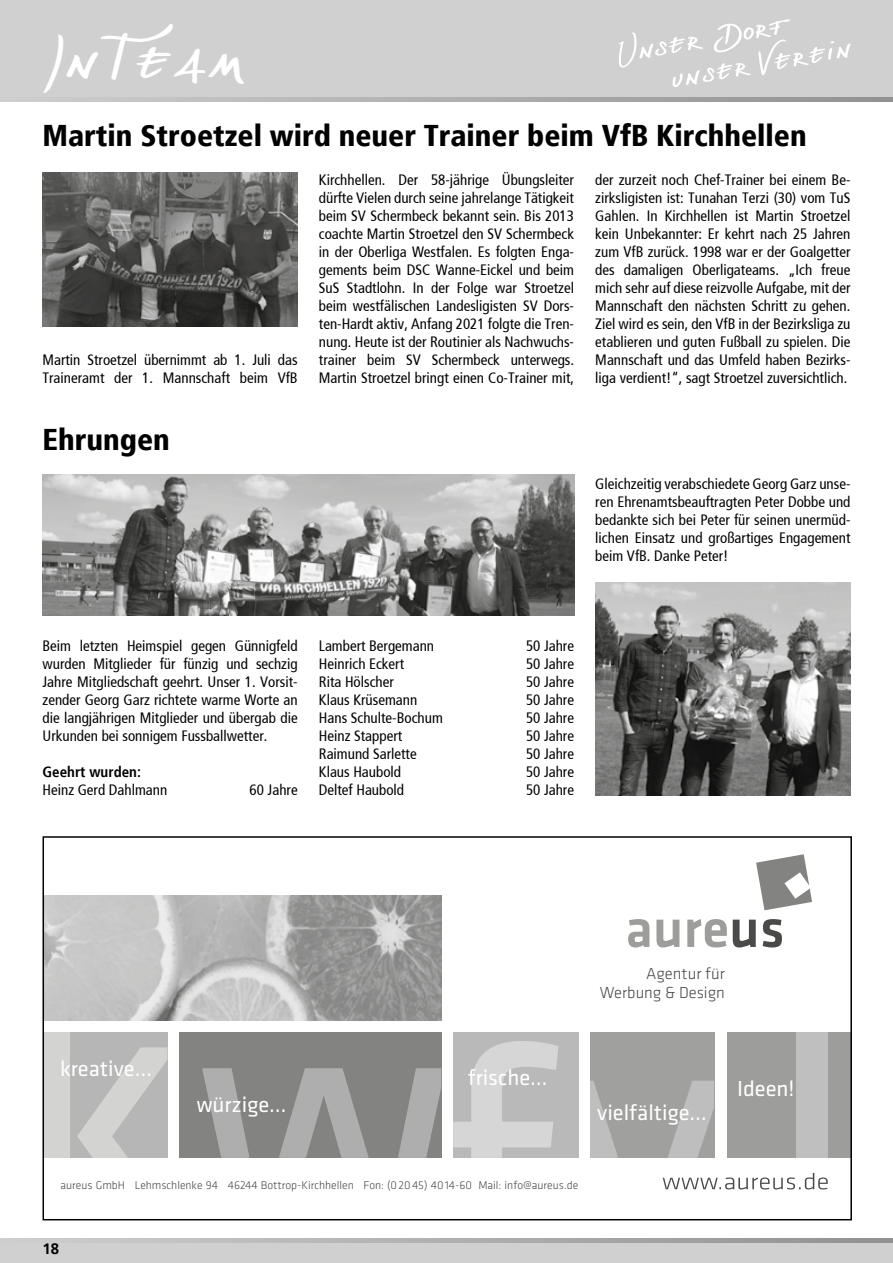
<style>
.page{position:relative;width:893px;height:1263px;background:#fff}
.page>*{position:absolute;margin:0;border:0;box-sizing:border-box;transform-origin:0 0}
.t1{font:45px "Denishandwritting";color:#fff}
.Headline{font:900 condensed 30px "Frutiger";color:#000}
.t2{font:22.5px "Klavika";color:#fff}
.t3{font:300 16.65px/19px "Klavika";color:#4a4a49;text-align:right}
.Fließtext{font:condensed 15px/18px "Frutiger";color:#000;text-align:justify}
.Fließtext-2{font:700 condensed 15px "Frutiger";color:#000}
.t4{font:700 15px "Frutiger 65";color:#000}
.t5{font:300 11.7px "Klavika";color:#4a4a49}
</style>
<div class="page">
<div style="left:0;top:1238px;width:893px;height:25px;background:#d0d0d0"></div>
<div style="left:0;top:0;width:893px;height:102px;background:#d0d0d0"></div>
<svg style="left:133px;top:1238px;width:760px;height:4px;background:#ababab"></svg>
<svg style="left:133px;top:98px;width:760px;height:4px;background:#ababab"></svg>
<svg style="left:619px;top:19px;width:231px;height:68px"></svg>
<svg style="left:663px;top:1173px;width:165px;height:16px"></svg>
<div style="left:590px;top:1033px;width:124px;height:125px;background:#a0a09f"></div>
<svg style="left:590px;top:1081px;width:124px;height:77px"></svg>
<img style="left:46px;top:896px;width:395px;height:125px">
<div style="left:727px;top:1033px;width:124px;height:125px;background:#9d9d9c"></div>
<div style="left:796px;top:1033px;width:32px;height:125px;background:#bfbfbf"></div>
<div style="left:453px;top:1033px;width:125px;height:125px;background:#b9b9b9"></div>
<svg style="left:453px;top:1041px;width:105px;height:117px"></svg>
<div style="left:43px;top:1033px;width:124px;height:125px;background:#b7b6b6"></div>
<div style="left:43px;top:1033px;width:26px;height:125px;background:#d3d3d2"></div>
<svg style="left:77px;top:1047px;width:90px;height:111px"></svg>
<div style="left:179px;top:1033px;width:262px;height:125px;background:#838382"></div>
<svg style="left:202px;top:1068px;width:239px;height:90px"></svg>
<svg style="left:756px;top:854px;width:56px;height:56px"></svg>
<svg style="left:628px;top:919px;width:21px;height:28px"></svg>
<svg style="left:656px;top:920px;width:23px;height:27px"></svg>
<svg style="left:687px;top:919px;width:40px;height:28px"></svg>
<svg style="left:733px;top:920px;width:23px;height:27px"></svg>
<svg style="left:763px;top:919px;width:19px;height:28px"></svg>
<div style="left:43px;top:836px;width:809px;height:384px;border:2px solid #000"></div>
<img style="left:43px;top:173px;width:255px;height:153px">
<img style="left:43px;top:475px;width:531px;height:140px">
<img style="left:595px;top:583px;width:255px;height:212px">
<p class="t1" style="left:43px;top:36px;width:205px">)nTeam</p>
<p class="Headline" style="left:43px;top:122px;width:766px">Martin Stroetzel wird neuer Trainer beim VfB Kirchhellen</p>
<p class="Fließtext" style="left:43px;top:352px;width:257px">Martin Stroetzel übernimmt ab 1. Juli das<br>Traineramt der 1. Mannschaft beim VfB</p>
<p class="Headline" style="left:43px;top:426px;width:129px">Ehrungen</p>
<p class="Fließtext" style="left:319px;top:172px;width:257px">Kirchhellen. Der 58-jährige Übungsleiter dürfte Vielen durch seine jahrelange Tätigkeit beim SV Schermbeck bekannt sein. Bis 2013 coachte Martin Stroetzel den SV Schermbeck in der Oberliga Westfalen. Es folgten Enga&shy;gements beim DSC Wanne-Eickel und beim SuS Stadtlohn. In der Folge war Stroetzel beim westfälischen Landesligisten SV Dors&shy;ten-Hardt aktiv, Anfang 2021 folgte die Tren&shy;nung. Heute ist der Routinier als Nachwuchs&shy;trainer beim SV Schermbeck unterwegs.<br>Martin Stroetzel bringt einen Co-Trainer mit,</p>
<p class="Fließtext" style="left:595px;top:172px;width:257px">der zurzeit noch Chef-Trainer bei einem Be&shy;zirksligisten ist: Tunahan Terzi (30) vom TuS Gahlen. In Kirchhellen ist Martin Stroetzel kein Unbekannter: Er kehrt nach 25 Jahren zum VfB zurück. 1998 war er der Goalgetter des damaligen Oberligateams. „Ich freue mich sehr auf diese reizvolle Aufgabe, mit der Mannschaft den nächsten Schritt zu gehen.<br>Ziel wird es sein, den VfB in der Bezirksliga zu etablieren und guten Fußball zu spielen. Die Mannschaft und das Umfeld haben Bezirks&shy;liga verdient!“, sagt Stroetzel zuversichtlich.</p>
<p class="Fließtext" style="left:595px;top:476px;width:257px">Gleichzeitig verabschiedete Georg Garz unse&shy;ren Ehrenamtsbeauftragten Peter Dobbe und bedankte sich bei Peter für seinen unermüd&shy;lichen Einsatz und großartiges Engagement beim VfB. Danke Peter!</p>
<p class="Fließtext" style="left:43px;top:638px;width:257px">Beim letzten Heimspiel gegen Günnigfeld wurden Mitglieder für fünzig und sechzig Jahre Mitgliedschaft geehrt. Unser 1. Vorsit&shy;zender Georg Garz richtete warme Worte an die langjährigen Mitglieder und übergab die Urkunden bei sonnigem Fussballwetter.</p>
<p class="Fließtext-2" style="left:43px;top:765px;width:100px">Geehrt wurden:</p>
<p class="Fließtext" style="left:43px;top:782px;width:126px">Heinz Gerd Dahlmann</p>
<p class="Fließtext" style="left:250px;top:782px;width:49px">60 Jahre</p>
<p class="Fließtext" style="left:319px;top:638px;width:117px">Lambert Bergemann</p>
<p class="Fließtext" style="left:526px;top:638px;width:49px">50 Jahre</p>
<p class="Fließtext" style="left:319px;top:656px;width:87px">Heinrich Eckert</p>
<p class="Fließtext" style="left:526px;top:656px;width:49px">50 Jahre</p>
<p class="Fließtext" style="left:319px;top:674px;width:76px">Rita Hölscher</p>
<p class="Fließtext" style="left:526px;top:674px;width:49px">50 Jahre</p>
<p class="Fließtext" style="left:319px;top:692px;width:100px">Klaus Krüsemann</p>
<p class="Fließtext" style="left:526px;top:692px;width:49px">50 Jahre</p>
<p class="Fließtext" style="left:319px;top:710px;width:125px">Hans Schulte-Bochum</p>
<p class="Fließtext" style="left:526px;top:710px;width:49px">50 Jahre</p>
<p class="Fließtext" style="left:319px;top:728px;width:85px">Heinz Stappert</p>
<p class="Fließtext" style="left:526px;top:728px;width:49px">50 Jahre</p>
<p class="Fließtext" style="left:319px;top:746px;width:99px">Raimund Sarlette</p>
<p class="Fließtext" style="left:526px;top:746px;width:49px">50 Jahre</p>
<p class="Fließtext" style="left:319px;top:764px;width:84px">Klaus Haubold</p>
<p class="Fließtext" style="left:526px;top:764px;width:49px">50 Jahre</p>
<p class="Fließtext" style="left:319px;top:782px;width:87px">Deltef Haubold</p>
<p class="Fließtext" style="left:526px;top:782px;width:49px">50 Jahre</p>
<p class="t2" style="left:60px;top:1056px;width:94px">kreative…</p>
<p class="t2" style="left:197px;top:1092px;width:91px">würzige…</p>
<p class="t2" style="left:468px;top:1065px;width:81px">frische…</p>
<p class="t3" style="left:600px;top:964px;width:127px">Agentur für<br>Werbung &amp; Design</p>
<p class="t2" style="left:597px;top:1100px;width:111px">vielfältige…</p>
<p class="t2" style="left:737px;top:1076px;width:59px">Ideen!</p>
<p class="t5" style="left:60px;top:1179px;width:520px">aureus GmbH Lehmschlenke 94 46244 Bottrop-Kirchhellen Fon: (0 20 45) 40 14-60 Mail: info@aureus.de</p>
<p class="t4" style="left:43px;top:1242px;width:18px">18</p>
</div>
